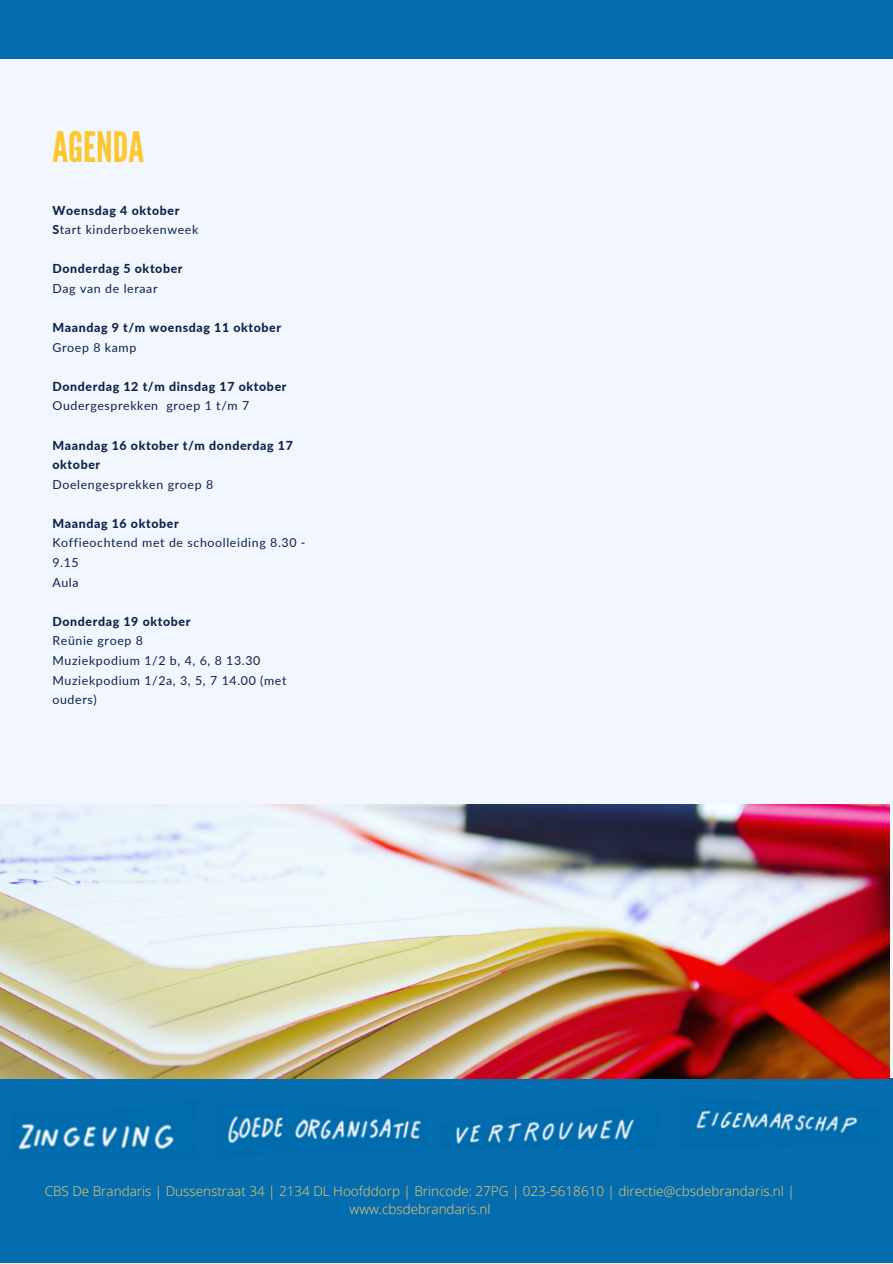
<style>
.page{position:relative;width:893px;height:1264px;background:#fff}
.page>*{position:absolute;margin:0;border:0;box-sizing:border-box;transform-origin:0 0}
.t1{font:42px "League Gothic";color:#fdc72f}
.t2{font:300 13.5px/18px "Open Sans";color:#fecd65;text-align:center}
.t3{font:12.3px/19.6px "Lato";letter-spacing:.05em;color:#0b224b}
.t4{font:800 12.3px/19.6px "Lato";letter-spacing:.05em;color:#0b224b}
.s1{font-weight:800}
</style>
<div class="page">
<div style="left:0;top:0;width:892px;height:1262px;background:#f2f7ff"></div>
<div style="left:0;top:0;width:892px;height:58px;background:#046daf"></div>
<div style="left:0;top:1077px;width:892px;height:185px;background:#046daf"></div>
<img style="left:0;top:804px;width:889px;height:257px">
<img style="left:0;top:1029px;width:174px;height:131px">
<img style="left:464px;top:1022px;width:237px;height:126px">
<img style="left:174px;top:1022px;width:290px;height:136px">
<img style="left:670px;top:1061px;width:222px;height:87px">
<p class="t1" style="left:52px;top:123px;width:93px">AGENDA</p>
<p class="t4" style="left:52px;top:200px;width:128px">Woensdag 4 oktober</p>
<p class="t3" style="left:52px;top:219px;width:147px"><span class="s1">S</span>tart kinderboekenweek</p>
<p class="t4" style="left:52px;top:259px;width:132px">Donderdag 5 oktober</p>
<p class="t3" style="left:52px;top:278px;width:106px">Dag van de leraar</p>
<p class="t4" style="left:52px;top:317px;width:230px">Maandag 9 t/m woensdag 11 oktober</p>
<p class="t3" style="left:52px;top:337px;width:85px">Groep 8 kamp</p>
<p class="t4" style="left:52px;top:376px;width:235px">Donderdag 12 t/m dinsdag 17 oktober</p>
<p class="t3" style="left:52px;top:396px;width:198px">Oudergesprekken groep 1 t/m 7</p>
<p class="t4" style="left:52px;top:435px;width:242px">Maandag 16 oktober t/m donderdag 17 oktober</p>
<p class="t3" style="left:52px;top:474px;width:162px">Doelengesprekken groep 8</p>
<p class="t4" style="left:52px;top:513px;width:128px">Maandag 16 oktober</p>
<p class="t3" style="left:52px;top:533px;width:254px">Koffieochtend met de schoolleiding 8.30 -<br>9.15</p>
<p class="t3" style="left:52px;top:572px;width:28px">Aula</p>
<p class="t4" style="left:52px;top:611px;width:139px">Donderdag 19 oktober</p>
<p class="t3" style="left:52px;top:631px;width:92px">Reünie groep 8</p>
<p class="t3" style="left:52px;top:650px;width:209px">Muziekpodium 1/2 b, 4, 6, 8 13.30</p>
<p class="t3" style="left:52px;top:670px;width:235px">Muziekpodium 1/2a, 3, 5, 7 14.00 (met ouders)</p>
<p class="t2" style="left:45px;top:1181px;width:751px">CBS De Brandaris | Dussenstraat 34 | 2134 DL Hoofddorp | Brincode: 27PG | 023-5618610 | directie@cbsdebrandaris.nl | www.cbsdebrandaris.nl</p>
</div>
